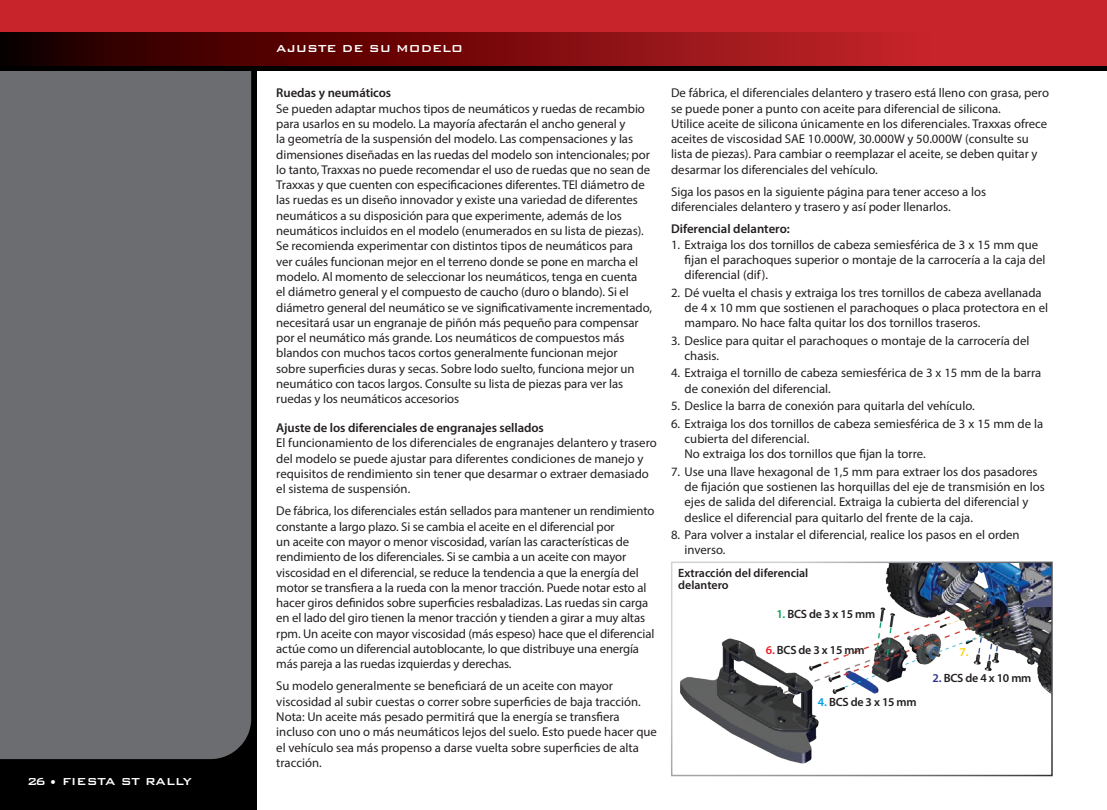
<style>
.page{position:relative;width:1107px;height:810px;background:#fff}
.page>*{position:absolute;margin:0;border:0;box-sizing:border-box;transform-origin:0 0}
.t1{font:500 13.5px "Bank Gothic BT";color:#fff}
.t2{font:12.75px/15.3px "Myriad Pro";letter-spacing:-.005em;color:#231f20}
.t3{font:600 12.75px "Myriad Pro";letter-spacing:-.005em;color:#231f20}
.t4{font:600 12px/12px "Myriad Pro";letter-spacing:-.01em;color:#231f20}
.t5{font:600 12px "Myriad Pro";color:#fed304}
.s1{color:#00a54f}
.s2{color:#ee1d23}
.s3{color:#00a1e3}
.s4{color:#2e3092}
</style>
<div class="page">
<div style="left:0;top:13px;width:256px;height:797px;background:#000"></div>
<div style="left:0;top:71px;width:251px;height:688px;background:#6c6d70"></div>
<div style="left:0;top:0;width:1107px;height:70px;background:#000"></div>
<div style="left:0;top:0;width:1107px;height:51px;background:#c8242b"></div>
<svg style="left:0;top:32px;width:1107px;height:34px;background:#7f0f12"></svg>
<img style="left:680px;top:565px;width:370px;height:199px">
<div style="left:671px;top:562px;width:382px;height:214px;border:2px solid #fff"></div>
<p class="t1" style="left:27px;top:774px;width:166px">26 • FIESTA ST RALLY</p>
<p class="t1" style="left:276px;top:42px;width:188px">AJUSTE DE SU MODELO</p>
<p class="t3" style="left:276px;top:85px;width:116px">Ruedas y neumáticos</p>
<p class="t2" style="left:276px;top:100px;width:377px">Se pueden adaptar muchos tipos de neumáticos y ruedas de recambio para usarlos en su modelo. La mayoría afectarán el ancho general y<br>la geometría de la suspensión del modelo. Las compensaciones y las dimensiones diseñadas en las ruedas del modelo son intencionales; por lo tanto, Traxxas no puede recomendar el uso de ruedas que no sean de Traxxas y que cuenten con especificaciones diferentes. TEl diámetro de las ruedas es un diseño innovador y existe una variedad de diferentes neumáticos a su disposición para que experimente, además de los neumáticos incluidos en el modelo (enumerados en su lista de piezas).<br>Se recomienda experimentar con distintos tipos de neumáticos para ver cuáles funcionan mejor en el terreno donde se pone en marcha el modelo. Al momento de seleccionar los neumáticos, tenga en cuenta<br>el diámetro general y el compuesto de caucho (duro o blando). Si el diámetro general del neumático se ve significativamente incrementado, necesitará usar un engranaje de piñón más pequeño para compensar por el neumático más grande. Los neumáticos de compuestos más blandos con muchos tacos cortos generalmente funcionan mejor<br>sobre superficies duras y secas. Sobre lodo suelto, funciona mejor un neumático con tacos largos. Consulte su lista de piezas para ver las ruedas y los neumáticos accesorios</p>
<p class="t3" style="left:276px;top:420px;width:269px">Ajuste de los diferenciales de engranajes sellados</p>
<p class="t2" style="left:276px;top:435px;width:382px">El funcionamiento de los diferenciales de engranajes delantero y trasero del modelo se puede ajustar para diferentes condiciones de manejo y requisitos de rendimiento sin tener que desarmar o extraer demasiado el sistema de suspensión.</p>
<p class="t2" style="left:276px;top:503px;width:380px">De fábrica, los diferenciales están sellados para mantener un rendimiento constante a largo plazo. Si se cambia el aceite en el diferencial por<br>un aceite con mayor o menor viscosidad, varían las características de rendimiento de los diferenciales. Si se cambia a un aceite con mayor viscosidad en el diferencial, se reduce la tendencia a que la energía del motor se transfiera a la rueda con la menor tracción. Puede notar esto al hacer giros definidos sobre superficies resbaladizas. Las ruedas sin carga en el lado del giro tienen la menor tracción y tienden a girar a muy altas rpm. Un aceite con mayor viscosidad (más espeso) hace que el diferencial actúe como un diferencial autoblocante, lo que distribuye una energía más pareja a las ruedas izquierdas y derechas.</p>
<p class="t2" style="left:276px;top:678px;width:382px">Su modelo generalmente se beneficiará de un aceite con mayor viscosidad al subir cuestas o correr sobre superficies de baja tracción.<br>Nota: Un aceite más pesado permitirá que la energía se transfiera incluso con uno o más neumáticos lejos del suelo. Esto puede hacer que el vehículo sea más propenso a darse vuelta sobre superficies de alta tracción.</p>
<p class="t2" style="left:671px;top:85px;width:379px">De fábrica, el diferenciales delantero y trasero está lleno con grasa, pero se puede poner a punto con aceite para diferencial de silicona.</p>
<p class="t2" style="left:671px;top:116px;width:378px">Utilice aceite de silicona únicamente en los diferenciales. Traxxas ofrece aceites de viscosidad SAE 10.000W, 30.000W y 50.000W (consulte su lista de piezas). Para cambiar o reemplazar el aceite, se deben quitar y desarmar los diferenciales del vehículo.</p>
<p class="t2" style="left:671px;top:184px;width:317px">Siga los pasos en la siguiente página para tener acceso a los diferenciales delantero y trasero y así poder llenarlos.</p>
<p class="t3" style="left:671px;top:221px;width:120px">Diferencial delantero:</p>
<p class="t2" style="left:685px;top:236px;width:362px;text-indent:-13px">1. Extraiga los dos tornillos de cabeza semiesférica de 3 x 15 mm que fijan el parachoques superior o montaje de la carrocería a la caja del diferencial (dif).</p>
<p class="t2" style="left:685px;top:284px;width:365px;text-indent:-13px">2. Dé vuelta el chasis y extraiga los tres tornillos de cabeza avellanada de 4 x 10 mm que sostienen el parachoques o placa protectora en el mamparo. No hace falta quitar los dos tornillos traseros.</p>
<p class="t2" style="left:685px;top:333px;width:346px;text-indent:-13px">3. Deslice para quitar el parachoques o montaje de la carrocería del chasis.</p>
<p class="t2" style="left:685px;top:365px;width:358px;text-indent:-13px">4. Extraiga el tornillo de cabeza semiesférica de 3 x 15 mm de la barra de conexión del diferencial.</p>
<p class="t2" style="left:671px;top:398px;width:305px">5. Deslice la barra de conexión para quitarla del vehículo.</p>
<p class="t2" style="left:685px;top:415px;width:360px;text-indent:-13px">6. Extraiga los dos tornillos de cabeza semiesférica de 3 x 15 mm de la cubierta del diferencial.<br>No extraiga los dos tornillos que fijan la torre.</p>
<p class="t2" style="left:685px;top:464px;width:362px;text-indent:-13px">7. Use una llave hexagonal de 1,5 mm para extraer los dos pasadores de fijación que sostienen las horquillas del eje de transmisión en los ejes de salida del diferencial. Extraiga la cubierta del diferencial y deslice el diferencial para quitarlo del frente de la caja.</p>
<p class="t2" style="left:685px;top:527px;width:337px;text-indent:-13px">8. Para volver a instalar el diferencial, realice los pasos en el orden inverso.</p>
<p class="t4" style="left:678px;top:567px;width:132px">Extracción del diferencial delantero</p>
<p class="t4" style="left:776px;top:607px;width:100px"><span class="s1">1.</span> BCS de 3 x 15 mm</p>
<p class="t4" style="left:766px;top:644px;width:100px"><span class="s2">6.</span> BCS de 3 x 15 mm</p>
<p class="t4" style="left:818px;top:696px;width:100px"><span class="s3">4.</span> BCS de 3 x 15 mm</p>
<p class="t5" style="left:960px;top:644px;width:11px">7.</p>
<p class="t4" style="left:933px;top:672px;width:100px"><span class="s4">2.</span> BCS de 4 x 10 mm</p>
</div>
